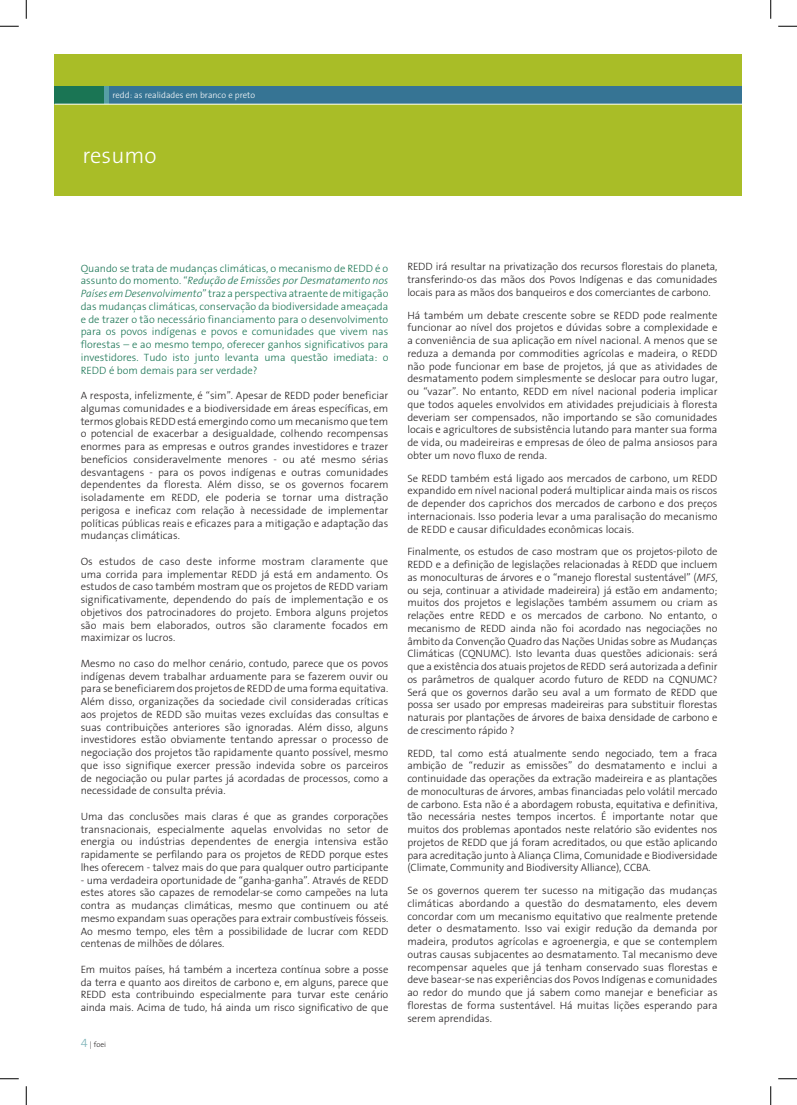
<style>
.page{position:relative;width:797px;height:1105px;background:#fff}
.page>*{position:absolute;margin:0;border:0;box-sizing:border-box;transform-origin:0 0}
.t1{font:300 22.5px "The Sans B3";color:#fff}
.t2{font:300 10.62px/12.8px "The Sans B3";letter-spacing:-.005em;color:#231f20;text-align:justify}
.t3{font:300 10.62px/12.8px "The Sans B3";color:#1a7554;text-align:justify}
.t4{font:300 8.75px "The Sans B3";color:#fff}
.t5{font:300 7.5px "The Sans B3";color:#231f20}
.s1{font-style:italic}
.s2{font-size:12.5px;color:#7db3b8}
</style>
<div class="page">
<div style="left:55px;top:55px;width:687px;height:141px;background:#a9bd27"></div>
<div style="left:55px;top:86px;width:687px;height:18px;background:#367494"></div>
<div style="left:55px;top:86px;width:53px;height:18px;background:#1a7554"></div>
<div style="left:104px;top:86px;width:5px;height:18px;background:#569fa5"></div>
<hr style="left:55px;top:104px;width:687px;height:1px;background:#fff">
<svg style="left:0;top:25px;width:19px;height:2px"></svg>
<svg style="left:778px;top:25px;width:19px;height:2px"></svg>
<svg style="left:0;top:1078px;width:19px;height:1px"></svg>
<svg style="left:778px;top:1078px;width:19px;height:1px"></svg>
<svg style="left:25px;top:0;width:2px;height:19px"></svg>
<svg style="left:25px;top:1086px;width:2px;height:19px"></svg>
<svg style="left:770px;top:0;width:1px;height:19px"></svg>
<svg style="left:770px;top:1086px;width:1px;height:19px"></svg>
<p class="t4" style="left:112px;top:90px;width:144px">redd: as realidades em branco e preto</p>
<h1 class="t1" style="left:82px;top:144px;width:76px">resumo</h1>
<p class="t3" style="left:81px;top:262px;width:309px">Quando se trata de mudanças climáticas, o mecanismo de REDD é o assunto do momento. “<span class="s1">Redução de Emissões por Desmatamento nos Países em Desenvolvimento</span>” traz a perspectiva atraente de mitigação das mudanças climáticas, conservação da biodiversidade ameaçada e de trazer o tão necessário financiamento para o desenvolvimento para os povos indígenas e povos e comunidades que vivem nas florestas – e ao mesmo tempo, oferecer ganhos significativos para investidores. Tudo isto junto levanta uma questão imediata: o REDD é bom demais para ser verdade?</p>
<p class="t2" style="left:81px;top:390px;width:309px">A resposta, infelizmente, é “sim”. Apesar de REDD poder beneficiar algumas comunidades e a biodiversidade em áreas específicas, em termos globais REDD está emergindo como um mecanismo que tem o potencial de exacerbar a desigualdade, colhendo recompensas enormes para as empresas e outros grandes investidores e trazer benefícios consideravelmente menores - ou até mesmo sérias desvantagens - para os povos indígenas e outras comunidades dependentes da floresta. Além disso, se os governos focarem isoladamente em REDD, ele poderia se tornar uma distração perigosa e ineficaz com relação à necessidade de implementar políticas públicas reais e eficazes para a mitigação e adaptação das mudanças climáticas.</p>
<p class="t2" style="left:81px;top:555px;width:309px">Os estudos de caso deste informe mostram claramente que uma corrida para implementar REDD já está em andamento. Os estudos de caso também mostram que os projetos de REDD variam significativamente, dependendo do país de implementação e os objetivos dos patrocinadores do projeto. Embora alguns projetos são mais bem elaborados, outros são claramente focados em maximizar os lucros.</p>
<p class="t2" style="left:81px;top:657px;width:309px">Mesmo no caso do melhor cenário, contudo, parece que os povos indígenas devem trabalhar arduamente para se fazerem ouvir ou para se beneficiarem dos projetos de REDD de uma forma equitativa.<br>Além disso, organizações da sociedade civil consideradas críticas aos projetos de REDD são muitas vezes excluídas das consultas e suas contribuições anteriores são ignoradas. Além disso, alguns investidores estão obviamente tentando apressar o processo de negociação dos projetos tão rapidamente quanto possível, mesmo que isso signifique exercer pressão indevida sobre os parceiros de negociação ou pular partes já acordadas de processos, como a necessidade de consulta prévia.</p>
<p class="t2" style="left:81px;top:810px;width:309px">Uma das conclusões mais claras é que as grandes corporações transnacionais, especialmente aquelas envolvidas no setor de energia ou indústrias dependentes de energia intensiva estão rapidamente se perfilando para os projetos de REDD porque estes lhes oferecem - talvez mais do que para qualquer outro participante</p>
<p class="t2" style="left:81px;top:874px;width:309px">- uma verdadeira oportunidade de “ganha-ganha”. Através de REDD estes atores são capazes de remodelar-se como campeões na luta contra as mudanças climáticas, mesmo que continuem ou até mesmo expandam suas operações para extrair combustíveis fósseis.<br>Ao mesmo tempo, eles têm a possibilidade de lucrar com REDD centenas de milhões de dólares.</p>
<p class="t2" style="left:81px;top:963px;width:309px">Em muitos países, há também a incerteza contínua sobre a posse da terra e quanto aos direitos de carbono e, em alguns, parece que REDD esta contribuindo especialmente para turvar este cenário ainda mais. Acima de tudo, há ainda um risco significativo de que</p>
<p class="t5" style="left:81px;top:1040px;width:27px"><span class="s2">4</span> | foei</p>
<p class="t2" style="left:407px;top:261px;width:312px">REDD irá resultar na privatização dos recursos florestais do planeta, transferindo-os das mãos dos Povos Indígenas e das comunidades locais para as mãos dos banqueiros e dos comerciantes de carbono.</p>
<p class="t2" style="left:407px;top:309px;width:312px">Há também um debate crescente sobre se REDD pode realmente funcionar ao nível dos projetos e dúvidas sobre a complexidade e a conveniência de sua aplicação em nível nacional. A menos que se reduza a demanda por commodities agrícolas e madeira, o REDD não pode funcionar em base de projetos, já que as atividades de desmatamento podem simplesmente se deslocar para outro lugar, ou “vazar”. No entanto, REDD em nível nacional poderia implicar que todos aqueles envolvidos em atividades prejudiciais à floresta deveriam ser compensados, não importando se são comunidades locais e agricultores de subsistência lutando para manter sua forma de vida, ou madeireiras e empresas de óleo de palma ansiosos para obter um novo fluxo de renda.</p>
<p class="t2" style="left:407px;top:472px;width:312px">Se REDD também está ligado aos mercados de carbono, um REDD expandido em nível nacional poderá multiplicar ainda mais os riscos de depender dos caprichos dos mercados de carbono e dos preços internacionais. Isso poderia levar a uma paralisação do mecanismo de REDD e causar dificuldades econômicas locais.</p>
<p class="t2" style="left:407px;top:546px;width:312px">Finalmente, os estudos de caso mostram que os projetos-piloto de REDD e a definição de legislações relacionadas à REDD que incluem as monoculturas de árvores e o “manejo florestal sustentável” (<span class="s1">MFS</span>, ou seja, continuar a atividade madeireira) já estão em andamento; muitos dos projetos e legislações também assumem ou criam as relações entre REDD e os mercados de carbono. No entanto, o mecanismo de REDD ainda não foi acordado nas negociações no âmbito da Convenção Quadro das Nações Unidas sobre as Mudanças Climáticas (CQNUMC). Isto levanta duas questões adicionais: será que a existência dos atuais projetos de REDD será autorizada a definir os parâmetros de qualquer acordo futuro de REDD na CQNUMC?<br>Será que os governos darão seu aval a um formato de REDD que possa ser usado por empresas madeireiras para substituir florestas naturais por plantações de árvores de baixa densidade de carbono e de crescimento rápido ?</p>
<p class="t2" style="left:407px;top:747px;width:312px">REDD, tal como está atualmente sendo negociado, tem a fraca ambição de “reduzir as emissões” do desmatamento e inclui a continuidade das operações da extração madeireira e as plantações de monoculturas de árvores, ambas financiadas pelo volátil mercado de carbono. Esta não é a abordagem robusta, equitativa e definitiva, tão necessária nestes tempos incertos. É importante notar que muitos dos problemas apontados neste relatório são evidentes nos projetos de REDD que já foram acreditados, ou que estão aplicando para acreditação junto à Aliança Clima, Comunidade e Biodiversidade (Climate, Community and Biodiversity Alliance), CCBA.</p>
<p class="t2" style="left:407px;top:885px;width:312px">Se os governos querem ter sucesso na mitigação das mudanças climáticas abordando a questão do desmatamento, eles devem concordar com um mecanismo equitativo que realmente pretende deter o desmatamento. Isso vai exigir redução da demanda por madeira, produtos agrícolas e agroenergia, e que se contemplem outras causas subjacentes ao desmatamento. Tal mecanismo deve recompensar aqueles que já tenham conservado suas florestas e deve basear-se nas experiências dos Povos Indígenas e comunidades ao redor do mundo que já sabem como manejar e beneficiar as florestas de forma sustentável. Há muitas lições esperando para serem aprendidas.</p>
</div>
